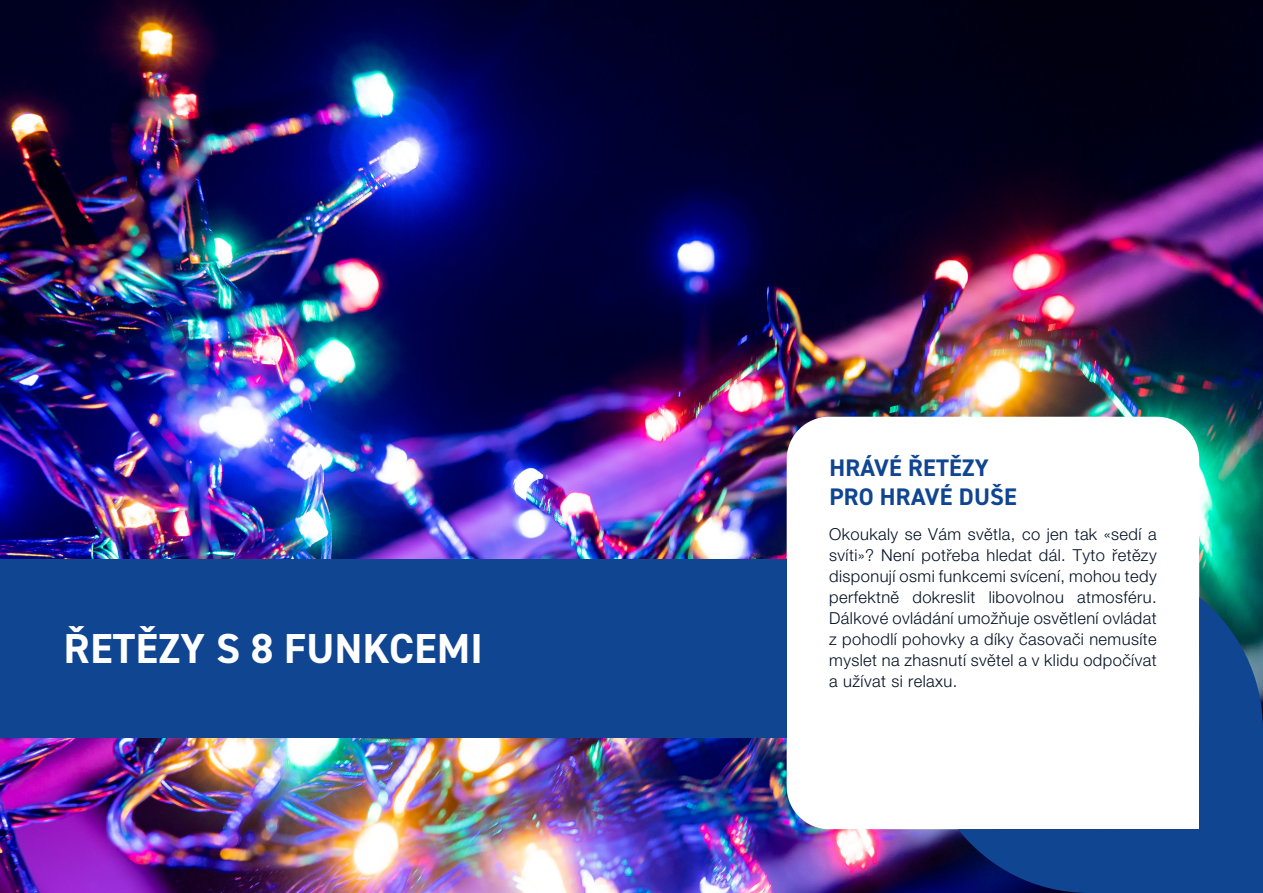
<style>
.page{position:relative;width:1263px;height:893px;background:#fff}
.page>*{position:absolute;margin:0;border:0;box-sizing:border-box;transform-origin:0 0}
.t1{font:700 42px "DIN2014";letter-spacing:.01em;color:#fff}
.t2{font:700 24px "DIN2014";letter-spacing:.01em;color:#0f4591}
.t3{font:300 16.5px/21px "Helvetica Neue CE";letter-spacing:.025em;color:#041124;text-align:justify}
</style>
<div class="page">
<img style="left:0;top:0;width:1263px;height:893px">
<svg style="left:787px;top:417px;width:412px;height:412px"></svg>
<svg style="left:958px;top:597px;width:305px;height:296px"></svg>
<div style="left:0;top:560px;width:787px;height:178px;background:#0f4591"></div>
<p class="t1" style="left:64px;top:621px;width:420px">ŘETĚZY S 8 FUNKCEMI</p>
<p class="t2" style="left:829px;top:452px;width:161px">HRÁVÉ ŘETĚZY</p>
<p class="t2" style="left:829px;top:480px;width:189px">PRO HRAVÉ DUŠE</p>
<p class="t3" style="left:829px;top:523px;width:329px">Okoukaly se Vám světla, co jen tak «sedí a svíti»? Není potřeba hledat dál. Tyto řetězy disponují osmi funkcemi svícení, mohou tedy perfektně dokreslit libovolnou atmosféru.<br>Dálkové ovládání umožňuje osvětlení ovládat z pohodlí pohovky a díky časovači nemusíte myslet na zhasnutí světel a v klidu odpočívat a užívat si relaxu.</p>
</div>
